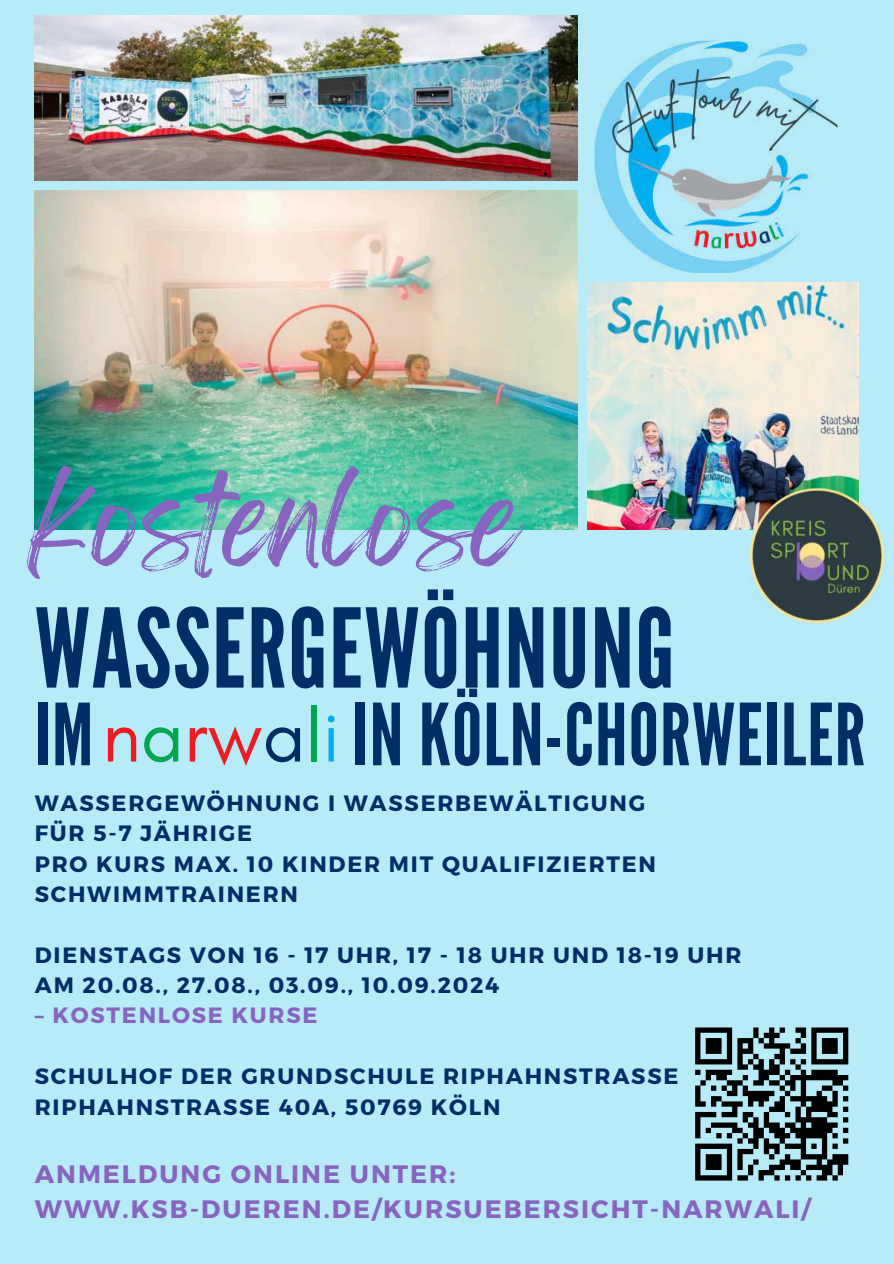
<style>
.page{position:relative;width:894px;height:1264px;background:#fff}
.page>*{position:absolute;margin:0;border:0;box-sizing:border-box;transform-origin:0 0}
.t1{font:109.2px "League Gothic";letter-spacing:.015em;color:#002e67}
.t2{font:104.4px "Feeling Passionate";letter-spacing:.015em;color:#8864c1}
.t3{font:85.2px "League Gothic";letter-spacing:.015em;color:#002e67}
.t4{font:75.75px "Glacial Indifference";color:#ed1c24}
.t5{font:700 25.2px/34.8px "Montserrat";letter-spacing:.08em;color:#8864c1}
.t6{font:700 22.2px/30.3px "Montserrat";letter-spacing:.08em;color:#002e67}
.t7{font:700 22.2px "Montserrat";letter-spacing:.08em;color:#8864c1}
.s1{color:#00a650}
.s2{color:#002e62}
.s3{color:#00aeef}
</style>
<div class="page">
<div style="left:0;top:0;width:893px;height:1263px;background:#b8ebf8"></div>
<img style="left:35px;top:16px;width:542px;height:164px">
<img style="left:35px;top:190px;width:542px;height:339px">
<img style="left:594px;top:40px;width:244px;height:232px">
<img style="left:587px;top:282px;width:271px;height:247px">
<svg style="left:695px;top:1027px;width:154px;height:154px"></svg>
<img style="left:749px;top:488px;width:135px;height:135px">
<h2 class="t2" style="left:35px;top:438px;width:487px">kostenlose</h2>
<h1 class="t1" style="left:35px;top:583px;width:641px">WASSERGEWÖHNUNG</h1>
<h3 class="t3" style="left:35px;top:684px;width:60px">IM</h3>
<h3 class="t3" style="left:352px;top:684px;width:514px">IN KÖLN-CHORWEILER</h3>
<h3 class="t4" style="left:102px;top:693px;width:239px">n<span class="s1">a</span>rw<span class="s2">a</span><span class="s1">l</span><span class="s3">i</span></h3>
<p class="t6" style="left:35px;top:788px;width:622px">WASSERGEWÖHNUNG I WASSERBEWÄLTIGUNG<br>FÜR 5-7 JÄHRIGE<br>PRO KURS MAX. 10 KINDER MIT QUALIFIZIERTEN<br>SCHWIMMTRAINERN</p>
<p class="t6" style="left:35px;top:940px;width:708px">DIENSTAGS VON 16 - 17 UHR, 17 - 18 UHR UND 18-19 UHR<br>AM 20.08., 27.08., 03.09., 10.09.2024</p>
<p class="t7" style="left:35px;top:1001px;width:284px">– KOSTENLOSE KURSE</p>
<p class="t6" style="left:35px;top:1061px;width:645px">SCHULHOF DER GRUNDSCHULE RIPHAHNSTRASSE<br>RIPHAHNSTRASSE 40A, 50769 KÖLN</p>
<p class="t5" style="left:35px;top:1157px;width:777px">ANMELDUNG ONLINE UNTER:<br>WWW.KSB-DUEREN.DE/KURSUEBERSICHT-NARWALI/</p>
</div>
